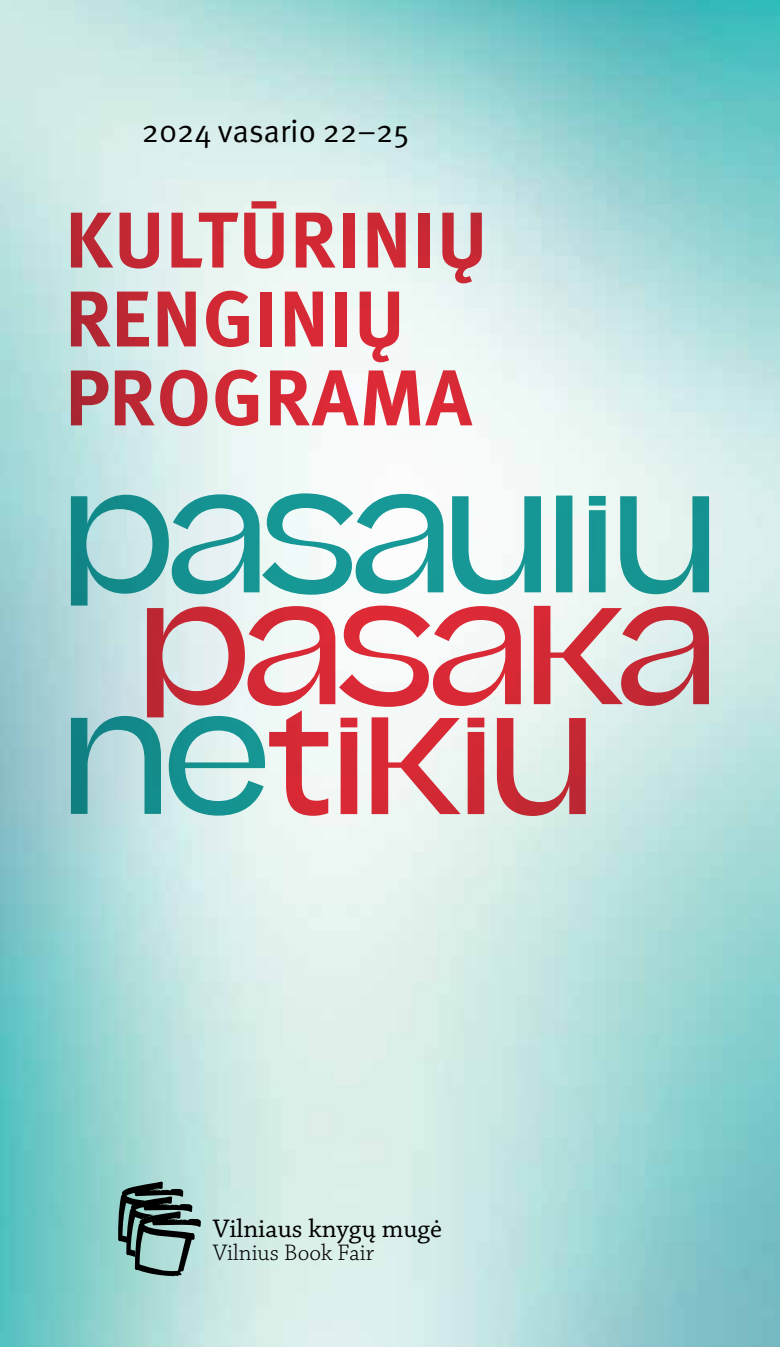
<style>
.page{position:relative;width:780px;height:1347px;background:#fff}
.page>*{position:absolute;margin:0;border:0;box-sizing:border-box;transform-origin:0 0}
.t1{font:700 78.98px/79px "Meta Pro";letter-spacing:.01em;color:#e42b38}
.t2{font:31.5px "Meta Pro";letter-spacing:-.005em;color:#000}
.t3{font:26.78px "Chaparral Pro";color:#000}
.t4{font:300 23.62px "Chaparral Pro";color:#000}
</style>
<div class="page">
<img style="left:0;top:0;width:780px;height:1347px">
<svg style="left:118px;top:1181px;width:83px;height:95px;background:#678481"></svg>
<svg style="left:71px;top:213px;width:42px;height:54px;background:#c37a7f"></svg>
<svg style="left:71px;top:292px;width:40px;height:54px;background:#bb6b72"></svg>
<svg style="left:71px;top:370px;width:37px;height:55px;background:#b5777d"></svg>
<svg style="left:71px;top:494px;width:638px;height:111px"></svg>
<svg style="left:71px;top:605px;width:638px;height:211px"></svg>
<p class="t2" style="left:142px;top:111px;width:269px">2024 vasario 22–25</p>
<p class="t1" style="left:109px;top:203px;width:380px">ULTŪRINIŲ<br>ENGINIŲ<br>ROGRAMA</p>
<p class="t3" style="left:213px;top:1213px;width:231px">Vilniaus knygų mugė</p>
<p class="t4" style="left:213px;top:1240px;width:163px">Vilnius Book Fair</p>
</div>
